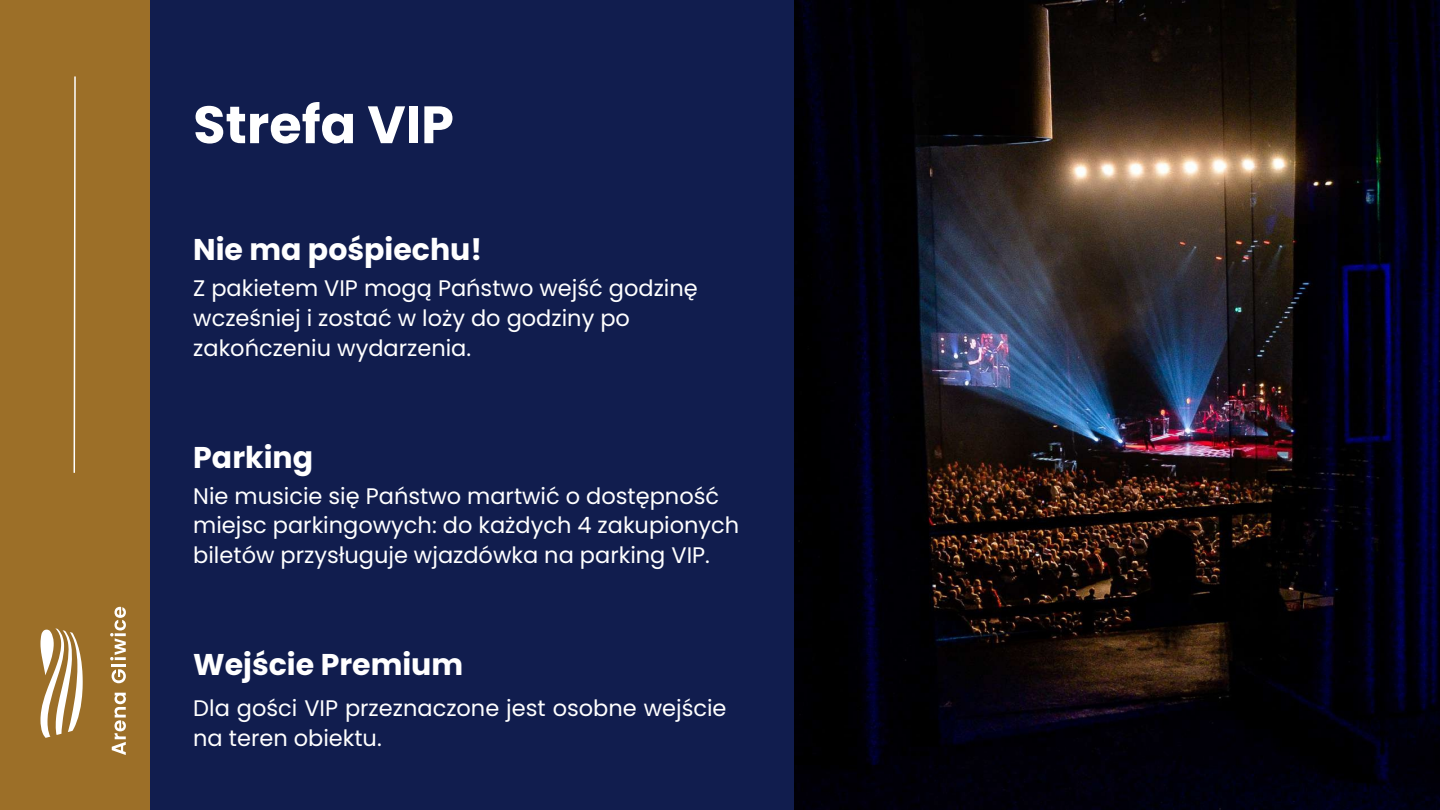
<style>
.page{position:relative;width:1440px;height:810px;background:#fff}
.page>*{position:absolute;margin:0;border:0;box-sizing:border-box;transform-origin:0 0}
.t1{font:700 52.5px "Poppins";color:#fff}
.t2{font:700 30px "Poppins";color:#fff}
.t3{font:22.5px/29.8px "Poppins";color:#fff}
</style>
<div class="page">
<div style="left:150px;top:0;width:1290px;height:810px;background:#111d4e"></div>
<div style="left:0;top:0;width:150px;height:810px;background:#9c6f28"></div>
<svg style="left:73px;top:76px;width:3px;height:397px"></svg>
<svg style="left:112px;top:693px;width:14px;height:62px"></svg>
<svg style="left:110px;top:607px;width:16px;height:76px"></svg>
<svg style="left:40px;top:628px;width:43px;height:110px"></svg>
<img style="left:795px;top:0;width:645px;height:810px">
<h1 class="t1" style="left:193px;top:88px;width:262px">Strefa VIP</h1>
<h2 class="t2" style="left:193px;top:229px;width:290px">Nie ma pośpiechu!</h2>
<p class="t3" style="left:193px;top:273px;width:506px">Z pakietem VIP mogą Państwo wejść godzinę wcześniej i zostać w loży do godziny po zakończeniu wydarzenia.</p>
<h2 class="t2" style="left:193px;top:436px;width:121px">Parking</h2>
<p class="t3" style="left:193px;top:481px;width:548px">Nie musicie się Państwo martwić o dostępność miejsc parkingowych: do każdych 4 zakupionych biletów przysługuje wjazdówka na parking VIP.</p>
<h2 class="t2" style="left:193px;top:644px;width:272px">Wejście Premium</h2>
<p class="t3" style="left:193px;top:693px;width:535px">Dla gości VIP przeznaczone jest osobne wejście na teren obiektu.</p>
</div>
